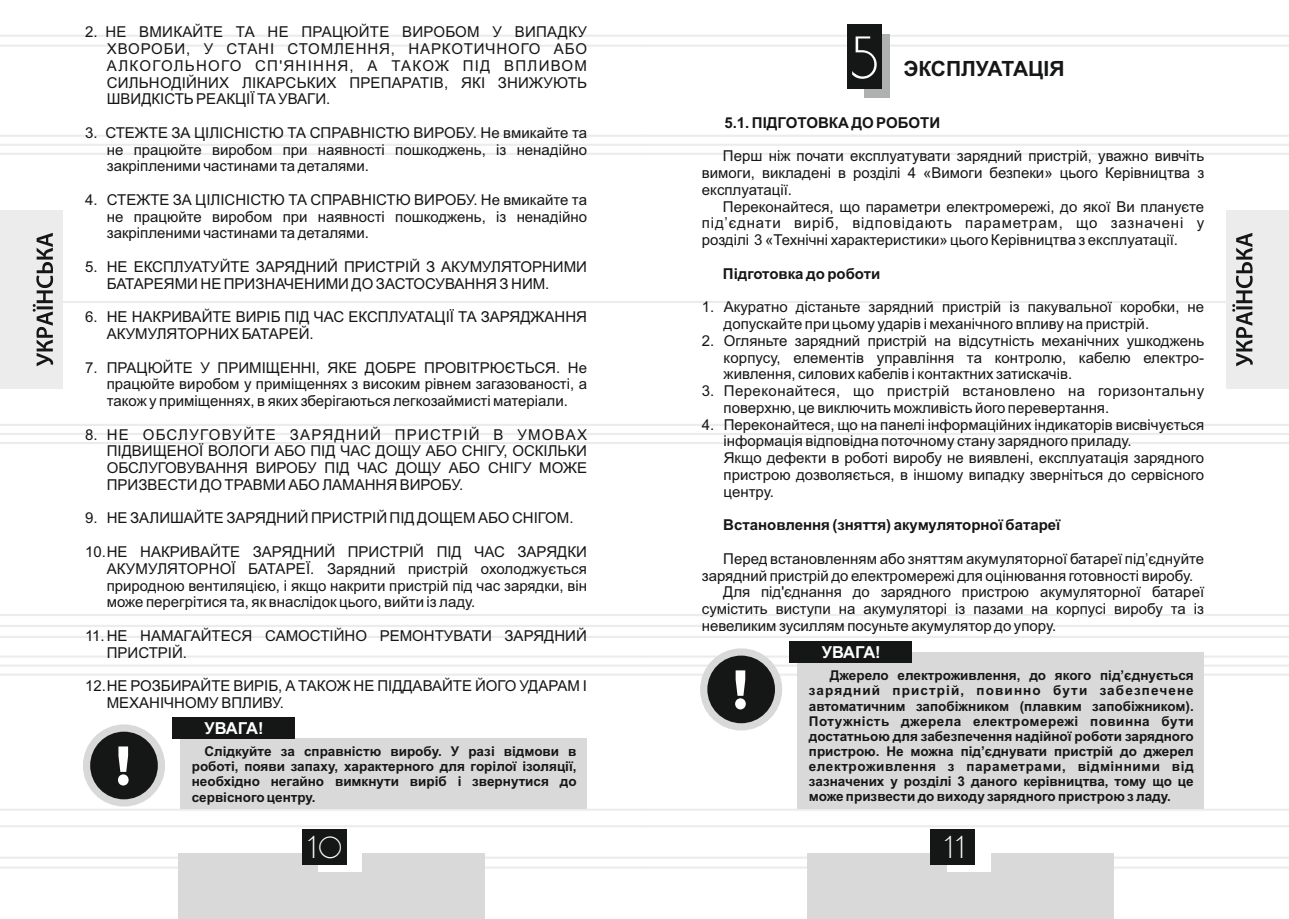
<style>
.page{position:relative;width:1289px;height:919px;background:#fff}
.page>*{position:absolute;margin:0;border:0;box-sizing:border-box;transform-origin:0 0}
.t1{font:52.2px "DS Standart Cyr";color:#fff}
.t2{font:26.25px "DS Standart Cyr";color:#fff}
.t3{font:700 21px "Arial";color:#151616}
.t4{font:700 16.5px "Arial";letter-spacing:-.025em;color:#fff}
.t5{font:15px/16.8px "Arial";color:#151616;text-align:justify}
.t6{font:700 15px "Arial";color:#151616}
.t7{font:700 13.5px/15.1px "Arial";color:#151616;text-align:justify}
</style>
<div class="page">
<hr style="left:644px;top:135px;width:644px;height:2px;background:#ececec">
<hr style="left:644px;top:153px;width:644px;height:2px;background:#ececec">
<hr style="left:644px;top:424px;width:644px;height:2px;background:#ececec">
<hr style="left:644px;top:442px;width:644px;height:2px;background:#ececec">
<hr style="left:644px;top:614px;width:644px;height:2px;background:#ececec">
<hr style="left:644px;top:635px;width:644px;height:3px;background:#ececec">
<hr style="left:644px;top:655px;width:644px;height:2px;background:#ececec">
<hr style="left:644px;top:856px;width:644px;height:2px;background:#ececec">
<hr style="left:644px;top:866px;width:644px;height:2px;background:#ececec">
<hr style="left:644px;top:35px;width:644px;height:2px;background:#ececec">
<hr style="left:644px;top:45px;width:644px;height:2px;background:#ececec">
<hr style="left:644px;top:808px;width:644px;height:2px;background:#ececec">
<hr style="left:644px;top:825px;width:644px;height:2px;background:#ececec">
<hr style="left:644px;top:301px;width:644px;height:2px;background:#ececec">
<hr style="left:0;top:135px;width:644px;height:2px;background:#ececec">
<hr style="left:0;top:144px;width:1288px;height:2px;background:#ececec">
<hr style="left:0;top:153px;width:644px;height:2px;background:#ececec">
<hr style="left:0;top:424px;width:644px;height:2px;background:#ececec">
<hr style="left:0;top:433px;width:1288px;height:2px;background:#ececec">
<hr style="left:0;top:442px;width:644px;height:2px;background:#ececec">
<hr style="left:0;top:614px;width:644px;height:2px;background:#ececec">
<hr style="left:0;top:625px;width:1288px;height:2px;background:#ececec">
<hr style="left:0;top:635px;width:644px;height:3px;background:#ececec">
<hr style="left:0;top:655px;width:644px;height:2px;background:#ececec">
<hr style="left:0;top:856px;width:644px;height:2px;background:#ececec">
<hr style="left:0;top:866px;width:644px;height:2px;background:#ececec">
<hr style="left:0;top:35px;width:644px;height:2px;background:#ececec">
<hr style="left:0;top:45px;width:644px;height:2px;background:#ececec">
<hr style="left:0;top:808px;width:644px;height:2px;background:#ececec">
<hr style="left:0;top:825px;width:644px;height:2px;background:#ececec">
<hr style="left:0;top:301px;width:644px;height:2px;background:#ececec">
<div style="left:178px;top:853px;width:307px;height:65px;background:#d9d9da"></div>
<div style="left:318px;top:832px;width:44px;height:39px;background:#fff"></div>
<div style="left:301px;top:829px;width:45px;height:36px;background:#151616"></div>
<div style="left:0;top:210px;width:62px;height:179px;background:#ececec"></div>
<svg style="left:33px;top:233px;width:20px;height:133px"></svg>
<div style="left:807px;top:853px;width:306px;height:65px;background:#d9d9da"></div>
<div style="left:946px;top:832px;width:44px;height:39px;background:#fff"></div>
<div style="left:930px;top:829px;width:45px;height:36px;background:#151616"></div>
<div style="left:1226px;top:210px;width:62px;height:179px;background:#ececec"></div>
<svg style="left:1232px;top:233px;width:20px;height:133px"></svg>
<div style="left:83px;top:724px;width:82px;height:82px;border:14px solid #d9d9da;border-radius:50%"></div>
<div style="left:90px;top:731px;width:68px;height:68px;background:#151616;border-radius:50%"></div>
<svg style="left:118px;top:746px;width:11px;height:39px"></svg>
<div style="left:180px;top:737px;width:407px;height:71px;background:#d9d9da"></div>
<div style="left:172px;top:716px;width:122px;height:22px;background:#151616"></div>
<div style="left:864px;top:34px;width:26px;height:64px;background:#afb0b0"></div>
<div style="left:847px;top:24px;width:34px;height:64px;background:#151616"></div>
<div style="left:700px;top:648px;width:82px;height:82px;border:14px solid #d9d9da;border-radius:50%"></div>
<div style="left:707px;top:655px;width:68px;height:68px;background:#151616;border-radius:50%"></div>
<svg style="left:0;top:663px;width:1288px;height:46px"></svg>
<div style="left:797px;top:652px;width:407px;height:156px;background:#d9d9da"></div>
<div style="left:789px;top:640px;width:122px;height:22px;background:#151616"></div>
<p class="t5" style="left:107px;top:25px;width:482px;text-indent:-22px">2. НЕ ВМИКАЙТЕ ТА НЕ ПРАЦЮЙТЕ ВИРОБОМ У ВИПАДКУ ХВОРОБИ, У СТАНІ СТОМЛЕННЯ, НАРКОТИЧНОГО АБО АЛКОГОЛЬНОГО СП'ЯНІННЯ, А ТАКОЖ ПІД ВПЛИВОМ СИЛЬНОДІЙНИХ ЛІКАРСЬКИХ ПРЕПАРАТІВ, ЯКІ ЗНИЖУЮТЬ ШВИДКІСТЬ РЕАКЦІЇ ТА УВАГИ.</p>
<p class="t5" style="left:107px;top:125px;width:481px;text-indent:-22px">3. СТЕЖТЕ ЗА ЦІЛІСНІСТЮ ТА СПРАВНІСТЮ ВИРОБУ. Не вмикайте та не працюйте виробом при наявності пошкоджень, із ненадійно закріпленими частинами та деталями.</p>
<p class="t5" style="left:107px;top:192px;width:481px;text-indent:-22px">4. СТЕЖТЕ ЗА ЦІЛІСНІСТЮ ТА СПРАВНІСТЮ ВИРОБУ. Не вмикайте та не працюйте виробом при наявності пошкоджень, із ненадійно закріпленими частинами та деталями.</p>
<p class="t5" style="left:107px;top:260px;width:481px;text-indent:-22px">5. НЕ ЕКСПЛУАТУЙТЕ ЗАРЯДНИЙ ПРИСТРІЙ З АКУМУЛЯТОРНИМИ<br>БАТАРЕЯМИ НЕ ПРИЗНАЧЕНИМИ ДО ЗАСТОСУВАННЯ З НИМ.</p>
<p class="t5" style="left:107px;top:310px;width:481px;text-indent:-22px">6. НЕ НАКРИВАЙТЕ ВИРІБ ПІД ЧАС ЕКСПЛУАТАЦІЇ ТА ЗАРЯДЖАННЯ<br>АКУМУЛЯТОРНИХ БАТАРЕЙ.</p>
<p class="t5" style="left:107px;top:360px;width:481px;text-indent:-22px">7. ПРАЦЮЙТЕ У ПРИМІЩЕННІ, ЯКЕ ДОБРЕ ПРОВІТРЮЄТЬСЯ. Не працюйте виробом у приміщеннях з високим рівнем загазованості, а також у приміщеннях, в яких зберігаються легкозаймисті матеріали.</p>
<p class="t5" style="left:107px;top:427px;width:481px;text-indent:-22px">8. НЕ ОБСЛУГОВУЙТЕ ЗАРЯДНИЙ ПРИСТРІЙ В УМОВАХ ПІДВИЩЕНОЇ ВОЛОГИ АБО ПІД ЧАС ДОЩУ АБО СНІГУ, ОСКІЛЬКИ ОБСЛУГОВУВАННЯ ВИРОБУ ПІД ЧАС ДОЩУ АБО СНІГУ МОЖЕ ПРИЗВЕСТИ ДО ТРАВМИ АБО ЛАМАННЯ ВИРОБУ.</p>
<p class="t5" style="left:85px;top:511px;width:490px">9. НЕ ЗАЛИШАЙТЕ ЗАРЯДНИЙ ПРИСТРІЙ ПІД ДОЩЕМ АБО СНІГОМ.</p>
<p class="t5" style="left:107px;top:544px;width:481px;text-indent:-22px">10. НЕ НАКРИВАЙТЕ ЗАРЯДНИЙ ПРИСТРІЙ ПІД ЧАС ЗАРЯДКИ АКУМУЛЯТОРНОЇ БАТАРЕЇ. Зарядний пристрій охолоджується природною вентиляцією, і якщо накрити пристрій під час зарядки, він може перегрітися та, як внаслідок цього, вийти із ладу.</p>
<p class="t5" style="left:107px;top:628px;width:481px;text-indent:-22px">11. НЕ НАМАГАЙТЕСЯ САМОСТІЙНО РЕМОНТУВАТИ ЗАРЯДНИЙ<br>ПРИСТРІЙ.</p>
<p class="t5" style="left:107px;top:678px;width:481px;text-indent:-22px">12. НЕ РОЗБИРАЙТЕ ВИРІБ, А ТАКОЖ НЕ ПІДДАВАЙТЕ ЙОГО УДАРАМ І<br>МЕХАНІЧНОМУ ВПЛИВУ.</p>
<p class="t4" style="left:205px;top:721px;width:60px">УВАГА!</p>
<p class="t7" style="left:192px;top:745px;width:386px;text-indent:13px">Слідкуйте за справністю виробу. У разі відмови в роботі, появи запаху, характерного для горілої ізоляції, необхідно негайно вимкнути виріб і звернутися до сервісного центру.</p>
<h1 class="t1" style="left:851px;top:37px;width:28px">5</h1>
<h3 class="t3" style="left:903px;top:60px;width:163px">ЭКСПЛУАТАЦІЯ</h3>
<p class="t6" style="left:724px;top:117px;width:217px">5.1. ПІДГОТОВКА ДО РОБОТИ</p>
<p class="t5" style="left:702px;top:149px;width:504px;text-indent:21px">Перш ніж почати експлуатувати зарядний пристрій, уважно вивчіть вимоги, викладені в розділі 4 «Вимоги безпеки» цього Керівництва з експлуатації.</p>
<p class="t5" style="left:702px;top:199px;width:504px;text-indent:21px">Переконайтеся, що параметри електромережі, до якої Ви плануєте під’єднати виріб, відповідають параметрам, що зазначені у розділі 3 «Технічні характеристики» цього Керівництва з експлуатації.</p>
<p class="t6" style="left:723px;top:268px;width:159px">Підготовка до роботи</p>
<p class="t5" style="left:723px;top:300px;width:482px;text-indent:-22px">1. Акуратно дістаньте зарядний пристрій із пакувальної коробки, не допускайте при цьому ударів і механічного впливу на пристрій.</p>
<p class="t5" style="left:723px;top:333px;width:482px;text-indent:-22px">2. Огляньте зарядний пристрій на відсутність механічних ушкоджень корпусу, елементів управління та контролю, кабелю електро&shy;живлення, силових кабелів і контактних затискачів.</p>
<p class="t5" style="left:723px;top:384px;width:482px;text-indent:-22px">3. Переконайтеся, що пристрій встановлено на горизонтальну поверхню, це виключить можливість його перевертання.</p>
<p class="t5" style="left:723px;top:417px;width:482px;text-align:left;text-indent:-22px">4. Переконайтеся, що на панелі інформаційних індикаторів висвічується інформація відповідна поточному стану зарядного приладу.<br>Якщо дефекти в роботі виробу не виявлені, експлуатація зарядного пристрою дозволяється, в іншому випадку зверніться до сервісного центру.</p>
<p class="t6" style="left:723px;top:519px;width:339px">Встановлення (зняття) акумуляторної батареї</p>
<p class="t5" style="left:723px;top:551px;width:482px">Перед встановленням або зняттям акумуляторної батареї під’єднуйте</p>
<p class="t5" style="left:701px;top:568px;width:493px">зарядний пристрій до електромережі для оцінювання готовності виробу.</p>
<p class="t5" style="left:723px;top:585px;width:482px">Для під'єднання до зарядного пристрою акумуляторної батареї</p>
<p class="t5" style="left:701px;top:601px;width:504px">сумістить виступи на акумуляторі із пазами на корпусі виробу та із</p>
<p class="t5" style="left:701px;top:618px;width:356px">невеликим зусиллям посуньте акумулятор до упору.</p>
<p class="t4" style="left:821px;top:645px;width:60px">УВАГА!</p>
<p class="t7" style="left:808px;top:669px;width:386px;text-indent:21px">Джерело електроживлення, до якого під’єднується зарядний пристрій, повинно бути забезпечене автоматичним запобіжником (плавким запобіжником).<br>Потужність джерела електромережі повинна бути достатньою для забезпечення надійної роботи зарядного пристрою. Не можна під’єднувати пристрій до джерел електроживлення з параметрами, відмінними від зазначених у розділі 3 даного керівництва, тому що це може призвести до виходу зарядного пристрою з ладу.</p>
<h2 class="t2" style="left:307px;top:836px;width:36px">10</h2>
<h2 class="t2" style="left:944px;top:836px;width:20px">11</h2>
</div>
